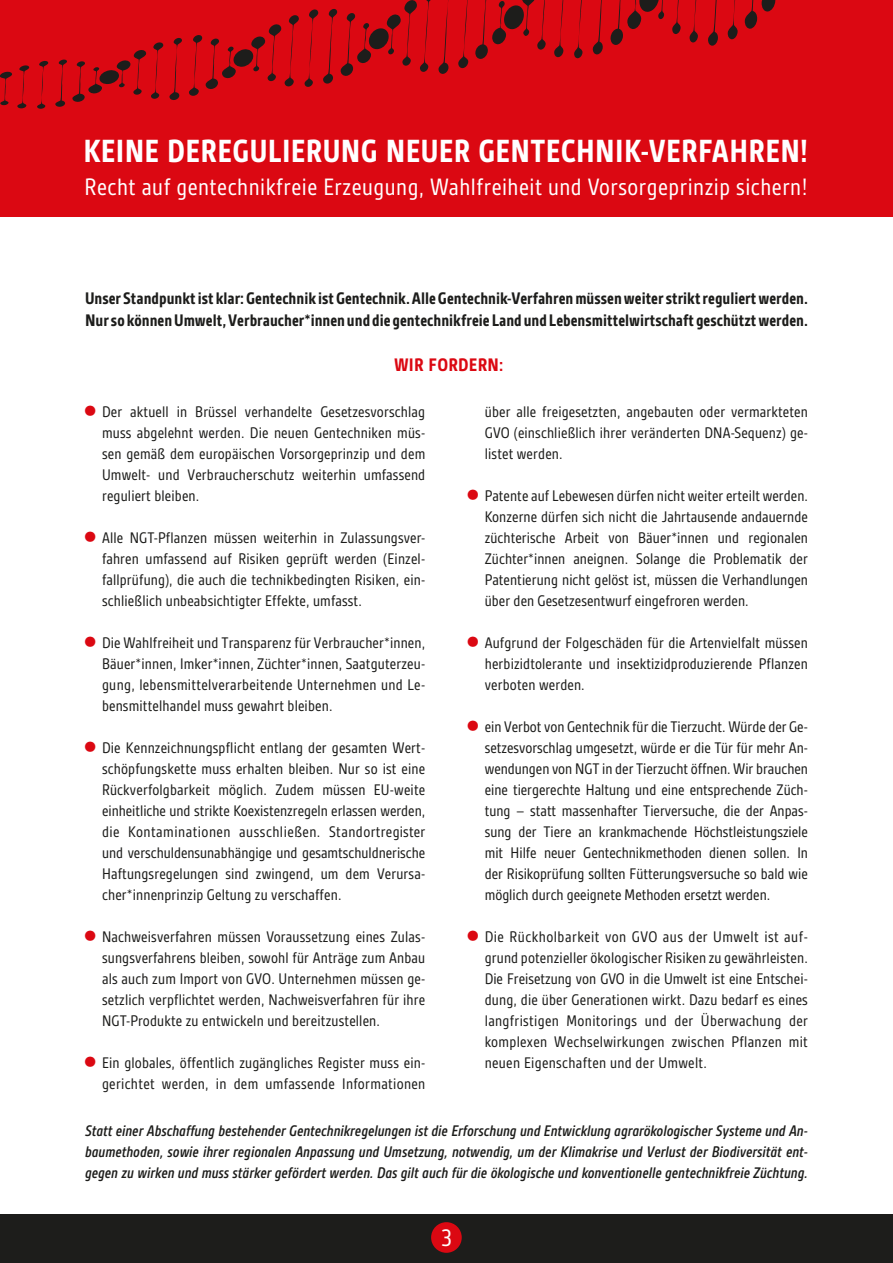
<style>
.page{position:relative;width:893px;height:1263px;background:#fff}
.page>*{position:absolute;margin:0;border:0;box-sizing:border-box;transform-origin:0 0}
.t1{font:700 34.5px "Gesta Condensed W01";letter-spacing:.01em;color:#fff}
.t2{font:25.65px "Gesta Condensed W01";color:#fff}
.t3{font:25.5px "Gesta Condensed W01";letter-spacing:.02em;color:#fff}
.t4{font:700 19.5px "Gesta Condensed W01";letter-spacing:.01em;color:#db0812}
.t5{font:700 18px/21.6px "Gesta Condensed W01";color:#1d1d1b}
.t6{font:16.5px/21px "Gesta Condensed W01";letter-spacing:.01em;color:#1d1d1b;text-align:justify}
.t7{font:italic 500 16.5px/21px "Gesta Condensed W01";letter-spacing:-.005em;color:#1d1d1b;text-align:justify}
</style>
<div class="page">
<div style="left:0;top:1215px;width:893px;height:48px;background:#1d1d1b"></div>
<div style="left:431px;top:1222px;width:31px;height:31px;background:#db0812;border-radius:50%"></div>
<div style="left:0;top:0;width:893px;height:217px;background:#db0812"></div>
<svg style="left:0;top:0;width:776px;height:109px"></svg>
<h1 class="t1" style="left:83px;top:132px;width:726px">KEINE DEREGULIERUNG NEUER GENTECHNIK-VERFAHREN!</h1>
<h3 class="t3" style="left:85px;top:173px;width:724px">Recht auf gentechnikfreie Erzeugung, Wahlfreiheit und Vorsorgeprinzip sichern!</h3>
<p class="t5" style="left:85px;top:287px;width:724px">Unser Standpunkt ist klar: Gentechnik ist Gentechnik. Alle Gentechnik-Verfahren müssen weiter strikt reguliert werden.<br>Nur so können Umwelt, Verbraucher*innen und die gentechnikfreie Land und Lebensmittelwirtschaft geschützt werden.</p>
<p class="t4" style="left:394px;top:354px;width:111px">WIR FORDERN:</p>
<p class="t6" style="left:102px;top:401px;width:325px">Der aktuell in Brüssel verhandelte Gesetzesvorschlag muss abgelehnt werden. Die neuen Gentechniken müs&shy;sen gemäß dem europäischen Vorsorgeprinzip und dem Umwelt- und Verbraucherschutz weiterhin umfassend reguliert bleiben.</p>
<p class="t6" style="left:102px;top:527px;width:325px">Alle NGT-Pflanzen müssen weiterhin in Zulassungsver&shy;fahren umfassend auf Risiken geprüft werden (Einzel&shy;fallprüfung), die auch die technikbedingten Risiken, ein&shy;schließlich unbeabsichtigter Effekte, umfasst.</p>
<p class="t6" style="left:102px;top:632px;width:325px">Die Wahlfreiheit und Transparenz für Verbraucher*innen, Bäuer*innen, Imker*innen, Züchter*innen, Saatguterzeu&shy;gung, lebensmittelverarbeitende Unternehmen und Le&shy;bensmittelhandel muss gewahrt bleiben.</p>
<p class="t6" style="left:102px;top:737px;width:325px">Die Kennzeichnungspflicht entlang der gesamten Wert&shy;schöpfungskette muss erhalten bleiben. Nur so ist eine Rückverfolgbarkeit möglich. Zudem müssen EU-weite einheitliche und strikte Koexistenzregeln erlassen werden, die Kontaminationen ausschließen. Standortregister und verschuldensunabhängige und gesamtschuldnerische Haftungsregelungen sind zwingend, um dem Verursa&shy;cher*innenprinzip Geltung zu verschaffen.</p>
<p class="t6" style="left:102px;top:926px;width:325px">Nachweisverfahren müssen Voraussetzung eines Zulas&shy;sungsverfahrens bleiben, sowohl für Anträge zum Anbau als auch zum Import von GVO. Unternehmen müssen ge&shy;setzlich verpflichtet werden, Nachweisverfahren für ihre NGT-Produkte zu entwickeln und bereitzustellen.</p>
<p class="t6" style="left:102px;top:1052px;width:325px">Ein globales, öffentlich zugängliches Register muss ein&shy;gerichtet werden, in dem umfassende Informationen</p>
<p class="t6" style="left:485px;top:401px;width:325px">über alle freigesetzten, angebauten oder vermarkteten GVO (einschließlich ihrer veränderten DNA-Sequenz) ge&shy;listet werden.</p>
<p class="t6" style="left:485px;top:485px;width:325px">Patente auf Lebewesen dürfen nicht weiter erteilt werden.<br>Konzerne dürfen sich nicht die Jahrtausende andauernde züchterische Arbeit von Bäuer*innen und regionalen Züchter*innen aneignen. Solange die Problematik der Patentierung nicht gelöst ist, müssen die Verhandlungen über den Gesetzesentwurf eingefroren werden.</p>
<p class="t6" style="left:485px;top:632px;width:325px">Aufgrund der Folgeschäden für die Artenvielfalt müssen herbizidtolerante und insektizidproduzierende Pflanzen verboten werden.</p>
<p class="t6" style="left:485px;top:716px;width:325px">ein Verbot von Gentechnik für die Tierzucht. Würde der Ge&shy;setzesvorschlag umgesetzt, würde er die Tür für mehr An&shy;wendungen von NGT in der Tierzucht öffnen. Wir brauchen eine tiergerechte Haltung und eine entsprechende Züch&shy;tung – statt massenhafter Tierversuche, die der Anpas&shy;sung der Tiere an krankmachende Höchstleistungsziele mit Hilfe neuer Gentechnikmethoden dienen sollen. In der Risikoprüfung sollten Fütterungsversuche so bald wie möglich durch geeignete Methoden ersetzt werden.</p>
<p class="t6" style="left:485px;top:926px;width:325px">Die Rückholbarkeit von GVO aus der Umwelt ist auf&shy;grund potenzieller ökologischer Risiken zu gewährleisten.<br>Die Freisetzung von GVO in die Umwelt ist eine Entschei&shy;dung, die über Generationen wirkt. Dazu bedarf es eines langfristigen Monitorings und der Überwachung der komplexen Wechselwirkungen zwischen Pflanzen mit neuen Eigenschaften und der Umwelt.</p>
<p class="t7" style="left:85px;top:1119px;width:724px">Statt einer Abschaffung bestehender Gentechnikregelungen ist die Erforschung und Entwicklung agrarökologischer Systeme und An&shy;baumethoden, sowie ihrer regionalen Anpassung und Umsetzung, notwendig, um der Klimakrise und Verlust der Biodiversität ent&shy;gegen zu wirken und muss stärker gefördert werden. Das gilt auch für die ökologische und konventionelle gentechnikfreie Züchtung.</p>
<h2 class="t2" style="left:442px;top:1223px;width:12px">3</h2>
</div>
